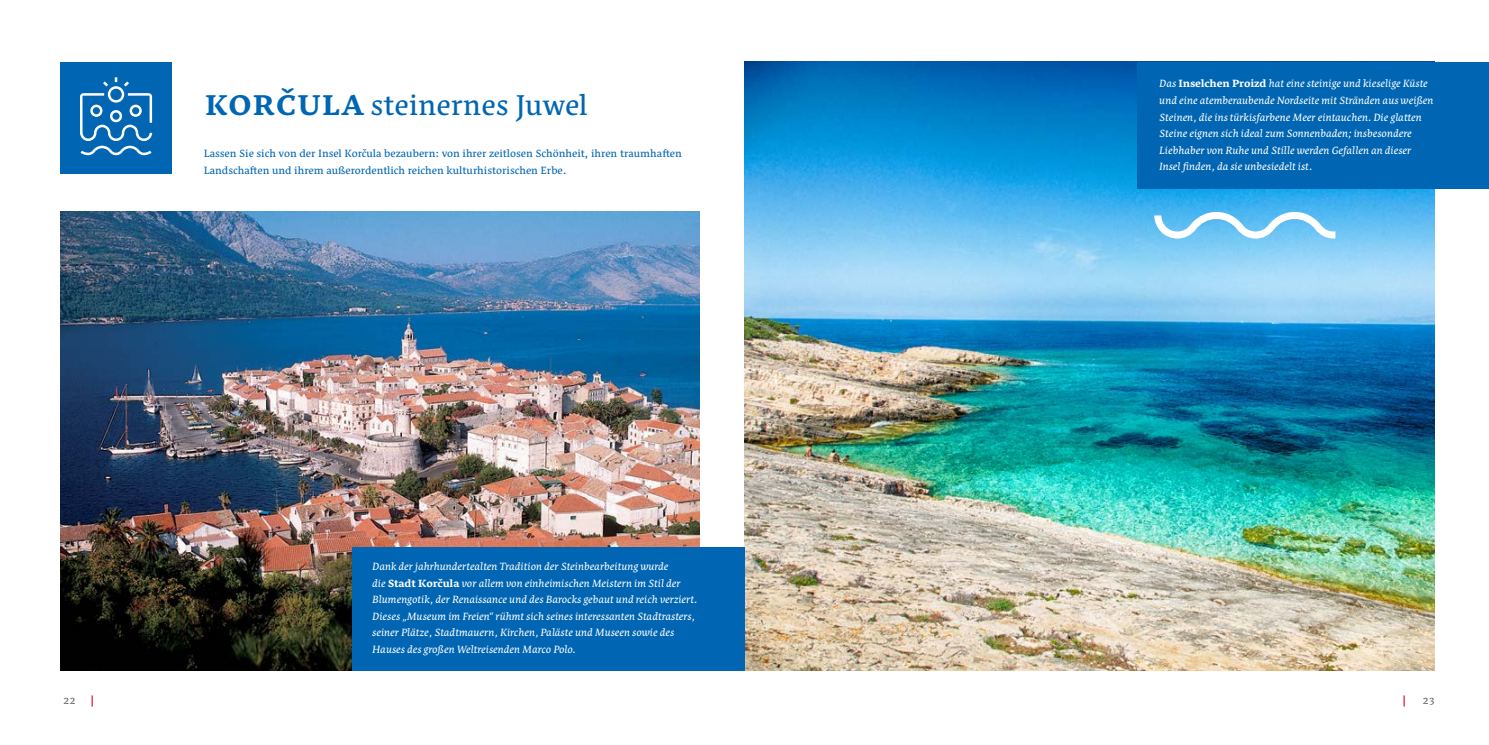
<style>
.page{position:relative;width:1489px;height:745px;background:#fff}
.page>*{position:absolute;margin:0;border:0;box-sizing:border-box;transform-origin:0 0}
.t1{font:37.5px "Nassim Latn";color:#0066b3}
.t2{font:italic 13.75px/16.5px "Nassim Latn";color:#fff}
.t3{font:13.75px/16.5px "Nassim Latn";color:#0066b3}
.t4{font:13.75px "Nassim Latn";color:#636466}
.s1{font-weight:700}
.s2{font-weight:700;font-style:normal}
</style>
<div class="page">
<img style="left:60px;top:212px;width:639px;height:458px">
<img style="left:744px;top:62px;width:690px;height:608px">
<div style="left:60px;top:62px;width:112px;height:111px;background:#0066b3"></div>
<svg style="left:80px;top:77px;width:72px;height:78px"></svg>
<div style="left:351px;top:547px;width:393px;height:123px;background:#0066b3"></div>
<div style="left:1137px;top:62px;width:351px;height:126px;background:#0066b3"></div>
<svg style="left:1154px;top:212px;width:181px;height:26px"></svg>
<h1 class="t1" style="left:205px;top:82px;width:384px"><span class="s1">KORČULA</span> steinernes Juwel</h1>
<p class="t3" style="left:204px;top:146px;width:479px">Lassen Sie sich von der Insel Korčula bezaubern: von ihrer zeitlosen Schönheit, ihren traumhaften<br>Landschaften und ihrem außerordentlich reichen kulturhistorischen Erbe.</p>
<p class="t2" style="left:372px;top:557px;width:327px">Dank der jahrhundertealten Tradition der Steinbearbeitung wurde<br>die <span class="s2">Stadt Korčula</span> vor allem von einheimischen Meistern im Stil der Blumengotik, der Renaissance und des Barocks gebaut und reich verziert.<br>Dieses „Museum im Freien“ rühmt sich seines interessanten Stadtrasters, seiner Plätze, Stadtmauern, Kirchen, Paläste und Museen sowie des Hauses des großen Weltreisenden Marco Polo.</p>
<p class="t2" style="left:1159px;top:74px;width:276px">Das <span class="s2">Inselchen Proizd</span> hat eine steinige und kieselige Küste und eine atemberaubende Nordseite mit Stränden aus weißen Steinen, die ins türkisfarbene Meer eintauchen. Die glatten Steine eignen sich ideal zum Sonnenbaden; insbesondere Liebhaber von Ruhe und Stille werden Gefallen an dieser Insel finden, da sie unbesiedelt ist.</p>
<p class="t4" style="left:63px;top:691px;width:14px">22</p>
<p class="t4" style="left:1422px;top:691px;width:13px">23</p>
</div>
